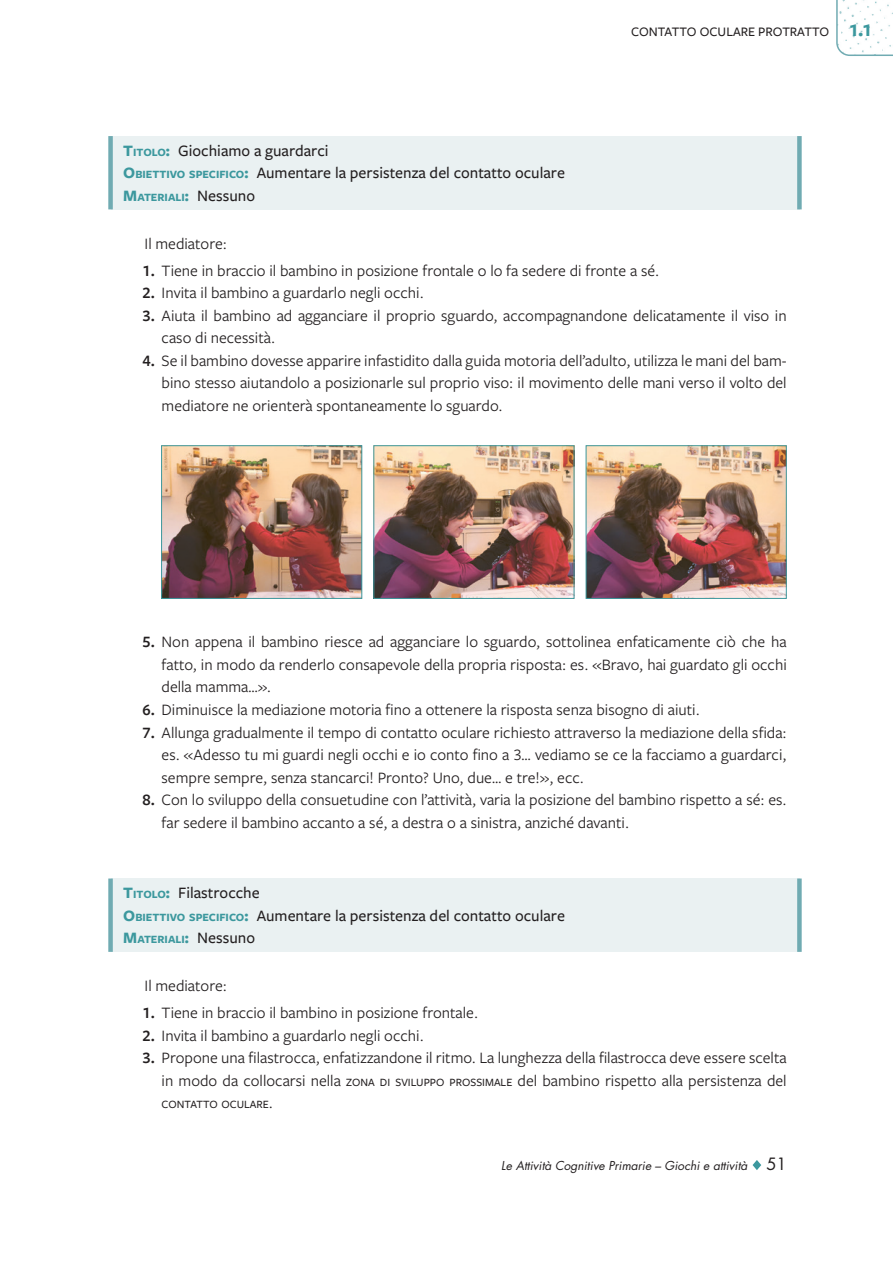
<style>
.page{position:relative;width:893px;height:1263px;background:#fff}
.page>*{position:absolute;margin:0;border:0;box-sizing:border-box;transform-origin:0 0}
.t1{font:16.5px/22.5px "Freight Sans Pro";color:#231f20;text-align:justify}
.t2{font:500 16.5px/22.5px "Freight Sans Pro";color:#231f20}
.t3{font:500 13.5px "Freight Sans Pro";color:#231f20}
.t4{font:italic 12px "Futura Std";color:#231f20}
.t5{font:700 11.55px "Freight Sans Pro";color:#3c989e}
.t6{font:500 11.55px "Freight Sans Pro";color:#231f20}
.s1{font-weight:600;font-size:24px;color:#3c989e}
.s2{font-weight:700;color:#3c989e}
.s3{font-weight:700;font-size:11.55px;color:#3c989e}
.s4{font-size:16.5px}
.s5{font-weight:500;font-size:16.5px;color:#231f20}
.s6{font-weight:600}
.s7{font-weight:500;font-size:11.55px}
.s8{font-weight:400;font-size:16.5px}
.s9{font-style:normal;font-size:16.5px}
</style>
<div class="page">
<svg style="left:753px;top:1160px;width:8px;height:10px"></svg>
<svg style="left:836px;top:0;width:57px;height:56px"></svg>
<div style="left:111px;top:136px;width:688px;height:73px;background:#eaf1f2"></div>
<div style="left:108px;top:136px;width:5px;height:73px;background:#70abb2"></div>
<div style="left:797px;top:136px;width:5px;height:73px;background:#70abb2"></div>
<img style="left:163px;top:447px;width:197px;height:150px">
<div style="left:161px;top:445px;width:201px;height:154px;border:1px solid #3c989e"></div>
<img style="left:375px;top:447px;width:197px;height:150px">
<div style="left:373px;top:445px;width:201px;height:154px;border:1px solid #3c989e"></div>
<img style="left:588px;top:447px;width:197px;height:150px">
<div style="left:586px;top:445px;width:201px;height:154px;border:1px solid #3c989e"></div>
<div style="left:111px;top:878px;width:688px;height:74px;background:#eaf1f2"></div>
<div style="left:108px;top:878px;width:5px;height:74px;background:#70abb2"></div>
<div style="left:797px;top:878px;width:5px;height:74px;background:#70abb2"></div>
<p class="t3" style="left:631px;top:22px;width:242px">CONTATTO OCULARE PROTRATTO <span class="s1">1.1</span></p>
<p class="t2" style="left:123px;top:139px;width:443px"><span class="s2">T</span><span class="s3">ITOLO</span><span class="s2">:</span> Giochiamo a guardarci<br><span class="s2">O</span><span class="s3">BIETTIVO SPECIFICO</span><span class="s2">:</span> Aumentare la persistenza del contatto oculare</p>
<p class="t5" style="left:123px;top:189px;width:133px"><span class="s4">M</span>ATERIALI<span class="s4">:</span> <span class="s5">Nessuno</span></p>
<p class="t1" style="left:145px;top:232px;width:84px">Il mediatore:</p>
<p class="t1" style="left:142px;top:258px;width:518px"><span class="s6">1.</span> Tiene in braccio il bambino in posizione frontale o lo fa sedere di fronte a sé.</p>
<p class="t1" style="left:142px;top:281px;width:283px"><span class="s6">2.</span> Invita il bambino a guardarlo negli occhi.</p>
<p class="t1" style="left:162px;top:303px;width:627px;text-indent:-19px"><span class="s6">3.</span> Aiuta il bambino ad agganciare il proprio sguardo, accompagnandone delicatamente il viso in caso di necessità.</p>
<p class="t1" style="left:162px;top:348px;width:627px;text-indent:-19px"><span class="s6">4.</span> Se il bambino dovesse apparire infastidito dalla guida motoria dell’adulto, utilizza le mani del bam&shy;bino stesso aiutandolo a posizionarle sul proprio viso: il movimento delle mani verso il volto del mediatore ne orienterà spontaneamente lo sguardo.</p>
<p class="t1" style="left:162px;top:630px;width:627px;text-indent:-19px"><span class="s6">5.</span> Non appena il bambino riesce ad agganciare lo sguardo, sottolinea enfaticamente ciò che ha fatto, in modo da renderlo consapevole della propria risposta: es. «Bravo, hai guardato gli occhi della mamma…».</p>
<p class="t1" style="left:142px;top:698px;width:559px"><span class="s6">6.</span> Diminuisce la mediazione motoria fino a ottenere la risposta senza bisogno di aiuti.</p>
<p class="t1" style="left:162px;top:720px;width:627px;text-indent:-19px"><span class="s6">7.</span> Allunga gradualmente il tempo di contatto oculare richiesto attraverso la mediazione della sfida: es. «Adesso tu mi guardi negli occhi e io conto fino a 3… vediamo se ce la facciamo a guardarci, sempre sempre, senza stancarci! Pronto? Uno, due… e tre!», ecc.</p>
<p class="t1" style="left:162px;top:788px;width:627px;text-indent:-19px"><span class="s6">8.</span> Con lo sviluppo della consuetudine con l’attività, varia la posizione del bambino rispetto a sé: es. far sedere il bambino accanto a sé, a destra o a sinistra, anziché davanti.</p>
<p class="t2" style="left:123px;top:881px;width:443px"><span class="s2">T</span><span class="s3">ITOLO</span><span class="s2">:</span> Filastrocche<br><span class="s2">O</span><span class="s3">BIETTIVO SPECIFICO</span><span class="s2">:</span> Aumentare la persistenza del contatto oculare</p>
<p class="t5" style="left:123px;top:932px;width:133px"><span class="s4">M</span>ATERIALI<span class="s4">:</span> <span class="s5">Nessuno</span></p>
<p class="t1" style="left:145px;top:974px;width:84px">Il mediatore:</p>
<p class="t1" style="left:142px;top:1001px;width:337px"><span class="s6">1.</span> Tiene in braccio il bambino in posizione frontale.</p>
<p class="t1" style="left:142px;top:1023px;width:283px"><span class="s6">2.</span> Invita il bambino a guardarlo negli occhi.</p>
<p class="t1" style="left:142px;top:1046px;width:646px;text-align:right"><span class="s6">3.</span> Propone una filastrocca, enfatizzandone il ritmo. La lunghezza della filastrocca deve essere scelta in modo da collocarsi nella <span class="s7">ZONA DI SVILUPPO PROSSIMALE</span> del bambino rispetto alla persistenza del</p>
<p class="t6" style="left:162px;top:1097px;width:113px">CONTATTO OCULARE<span class="s8">.</span></p>
<p class="t4" style="left:501px;top:1158px;width:287px">Le Attività Cognitive Primarie – Giochi e attività <span class="s9">51</span></p>
</div>
